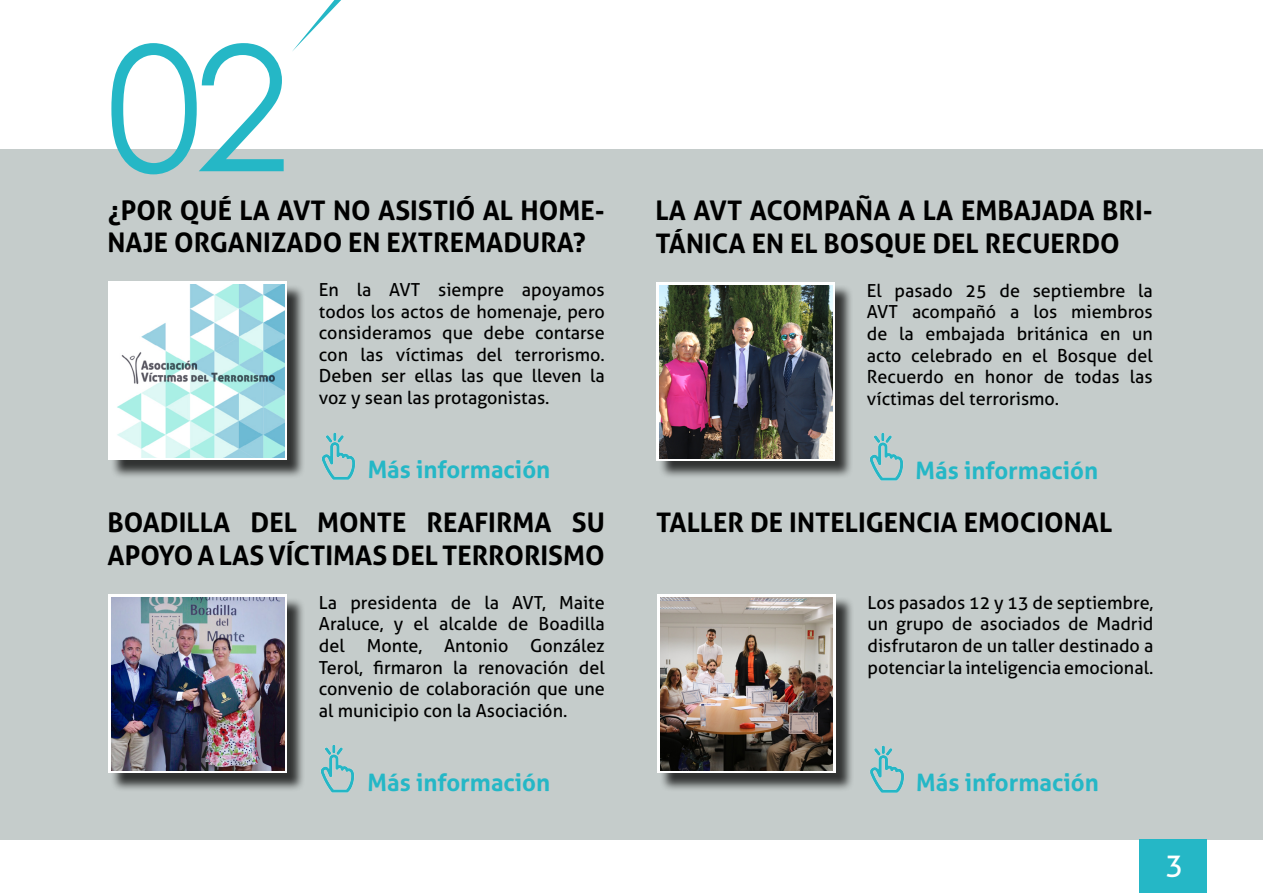
<style>
.page{position:relative;width:1263px;height:893px;background:#fff}
.page>*{position:absolute;margin:0;border:0;box-sizing:border-box;transform-origin:0 0}
.t1{font:174px "Century Gothic";color:#25b7c6}
.t2{font:30px "Aller";color:#fff}
.t3{font:700 27px/32.4px "Aller";color:#000}
.t4{font:700 24px "Aller";color:#25b7c6}
.t5{font:18px/21.6px "Aller";color:#000;text-align:justify}
</style>
<div class="page">
<div style="left:0;top:150px;width:1263px;height:690px;background:#c5cccb"></div>
<div style="left:1139px;top:840px;width:67px;height:53px;background:#25b7c6"></div>
<svg style="left:292px;top:0;width:49px;height:51px"></svg>
<div style="left:110px;top:284px;width:195px;height:195px;background:#000;opacity:.75"></div>
<svg style="left:108px;top:282px;width:179px;height:178px;background:#eef8fa"></svg>
<img style="left:322px;top:432px;width:33px;height:48px">
<img style="left:112px;top:285px;width:172px;height:172px">
<div style="left:659px;top:597px;width:195px;height:195px;background:#000;opacity:.75"></div>
<svg style="left:657px;top:594px;width:178px;height:179px;background:#e7e6e5"></svg>
<img style="left:870px;top:745px;width:34px;height:48px">
<img style="left:660px;top:598px;width:173px;height:172px">
<div style="left:658px;top:285px;width:195px;height:195px;background:#000;opacity:.75"></div>
<svg style="left:656px;top:282px;width:179px;height:179px;background:#d5d6d3"></svg>
<img style="left:870px;top:433px;width:33px;height:48px">
<img style="left:660px;top:286px;width:172px;height:172px">
<img style="left:321px;top:745px;width:33px;height:48px">
<div style="left:110px;top:597px;width:195px;height:195px;background:#000;opacity:.75"></div>
<svg style="left:108px;top:594px;width:179px;height:179px;background:#d4d5da"></svg>
<img style="left:112px;top:598px;width:172px;height:172px">
<h1 class="t1" style="left:106px;top:-13px;width:186px">02</h1>
<h3 class="t3" style="left:107px;top:194px;width:499px">¿POR QUÉ LA AVT NO ASISTIÓ AL HOME-<br>NAJE ORGANIZADO EN EXTREMADURA?</h3>
<p class="t5" style="left:319px;top:279px;width:287px">En la AVT siempre apoyamos todos los actos de homenaje, pero consideramos que debe contarse con las víctimas del terrorismo.<br>Deben ser ellas las que lleven la voz y sean las protagonistas.</p>
<h3 class="t4" style="left:368px;top:455px;width:184px">Más información</h3>
<h3 class="t3" style="left:107px;top:506px;width:499px">BOADILLA DEL MONTE REAFIRMA SU<br>APOYO A LAS VÍCTIMAS DEL TERRORISMO</h3>
<p class="t5" style="left:319px;top:592px;width:287px">La presidenta de la AVT, Maite Araluce, y el alcalde de Boadilla del Monte, Antonio González Terol, firmaron la renovación del convenio de colaboración que une al municipio con la Asociación.</p>
<h3 class="t4" style="left:368px;top:768px;width:184px">Más información</h3>
<h3 class="t3" style="left:655px;top:194px;width:499px">LA AVT ACOMPAÑA A LA EMBAJADA BRI-<br>TÁNICA EN EL BOSQUE DEL RECUERDO</h3>
<p class="t5" style="left:867px;top:279px;width:287px">El pasado 25 de septiembre la AVT acompañó a los miembros de la embajada británica en un acto celebrado en el Bosque del Recuerdo en honor de todas las víctimas del terrorismo.</p>
<h3 class="t4" style="left:916px;top:456px;width:184px">Más información</h3>
<h3 class="t3" style="left:656px;top:506px;width:458px">TALLER DE INTELIGENCIA EMOCIONAL</h3>
<p class="t5" style="left:867px;top:591px;width:287px">Los pasados 12 y 13 de septiembre, un grupo de asociados de Madrid disfrutaron de un taller destinado a potenciar la inteligencia emocional.</p>
<h3 class="t4" style="left:916px;top:768px;width:184px">Más información</h3>
<h2 class="t2" style="left:1165px;top:846px;width:19px">3</h2>
</div>
